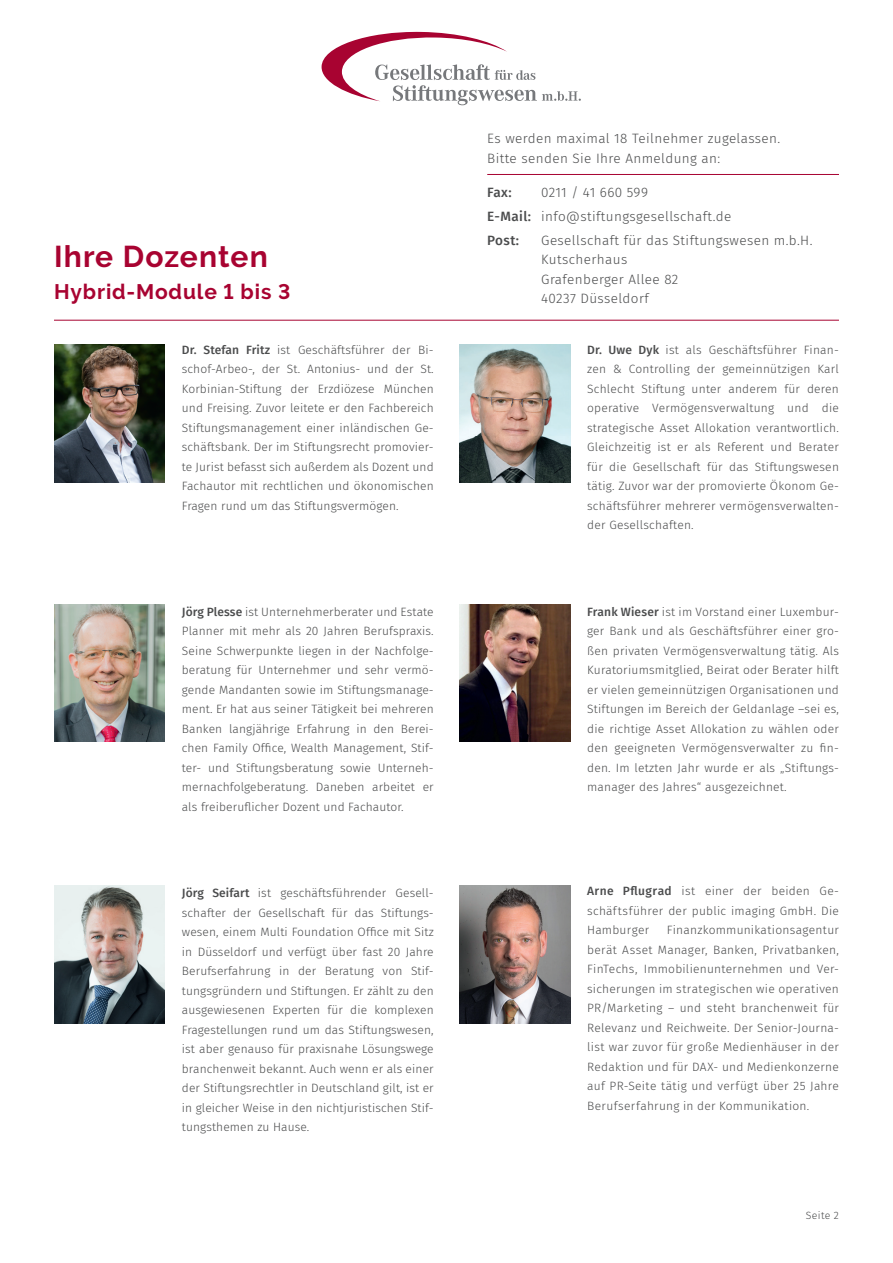
<style>
.page{position:relative;width:893px;height:1263px;background:#fff}
.page>*{position:absolute;margin:0;border:0;box-sizing:border-box;transform-origin:0 0}
.t1{font:700 30px "Raleway";letter-spacing:.035em;color:#a80331}
.t2{font:700 21px "Raleway";letter-spacing:.04em;color:#a80331}
.t3{font:300 13.5px/19.5px "Fira Sans";letter-spacing:.03em;color:#4b4c4d}
.t4{font:500 13.5px "Fira Sans";color:#4b4c4d}
.t5{font:300 12px/19.5px "Fira Sans";letter-spacing:.01em;color:#4b4c4d;text-align:justify}
.t6{font:300 10.5px "Fira Sans";letter-spacing:.03em;color:#4b4c4d}
.s1{font-weight:500}
</style>
<div class="page">
<svg style="left:322px;top:32px;width:259px;height:73px"></svg>
<img style="left:54px;top:604px;width:111px;height:138px">
<hr style="left:54px;top:320px;width:785px;height:1px;background:#a80331">
<img style="left:54px;top:344px;width:111px;height:138px">
<img style="left:459px;top:604px;width:111px;height:138px">
<img style="left:459px;top:344px;width:111px;height:138px">
<img style="left:54px;top:885px;width:111px;height:138px">
<img style="left:459px;top:885px;width:111px;height:138px">
<hr style="left:487px;top:174px;width:352px;height:1px;background:#a80331">
<h1 class="t1" style="left:54px;top:239px;width:215px">Ihre Dozenten</h1>
<h2 class="t2" style="left:54px;top:280px;width:238px">Hybrid-Module 1 bis 3</h2>
<p class="t5" style="left:182px;top:340px;width:253px"><span class="s1">Dr. Stefan Fritz</span> ist Geschäftsführer der Bi&shy;schof-Arbeo-, der St. Antonius- und der St.<br>Korbinian-Stiftung der Erzdiözese München und Freising. Zuvor leitete er den Fachbereich Stiftungsmanagement einer inländischen Ge&shy;schäftsbank. Der im Stiftungsrecht promovier&shy;te Jurist befasst sich außerdem als Dozent und Fachautor mit rechtlichen und ökonomischen Fragen rund um das Stiftungsvermögen.</p>
<p class="t5" style="left:182px;top:602px;width:253px"><span class="s1">Jörg Plesse</span> ist Unternehmerberater und Estate Planner mit mehr als 20 Jahren Berufspraxis.<br>Seine Schwerpunkte liegen in der Nachfolge&shy;beratung für Unternehmer und sehr vermö&shy;gende Mandanten sowie im Stiftungsmanage&shy;ment. Er hat aus seiner Tätigkeit bei mehreren Banken langjährige Erfahrung in den Berei&shy;chen Family Office, Wealth Management, Stif&shy;ter- und Stiftungsberatung sowie Unterneh&shy;mernachfolgeberatung. Daneben arbeitet er als freiberuflicher Dozent und Fachautor.</p>
<p class="t5" style="left:182px;top:883px;width:253px"><span class="s1">Jörg Seifart</span> ist geschäftsführender Gesell&shy;schafter der Gesellschaft für das Stiftungs&shy;wesen, einem Multi Foundation Office mit Sitz in Düsseldorf und verfügt über fast 20 Jahre Berufserfahrung in der Beratung von Stif&shy;tungsgründern und Stiftungen. Er zählt zu den ausgewiesenen Experten für die komplexen Fragestellungen rund um das Stiftungswesen, ist aber genauso für praxisnahe Lösungswege branchenweit bekannt. Auch wenn er als einer der Stiftungsrechtler in Deutschland gilt, ist er in gleicher Weise in den nichtjuristischen Stif&shy;tungsthemen zu Hause.</p>
<p class="t3" style="left:487px;top:129px;width:294px">Es werden maximal 18 Teilnehmer zugelassen.<br>Bitte senden Sie Ihre Anmeldung an:</p>
<p class="t4" style="left:487px;top:182px;width:26px">Fax:</p>
<p class="t3" style="left:487px;top:181px;width:246px;line-height:23.7px;text-indent:54px">0211 / 41 660 599<br><span class="s1">E-Mail:</span> info@stiftungsgesellschaft.de<br><span class="s1">Post:</span></p>
<p class="t3" style="left:541px;top:230px;width:273px">Gesellschaft für das Stiftungswesen m.b.H.<br>Kutscherhaus<br>Grafenberger Allee 82<br>40237 Düsseldorf</p>
<p class="t5" style="left:587px;top:340px;width:253px"><span class="s1">Dr. Uwe Dyk</span> ist als Geschäftsführer Finan&shy;zen &amp; Controlling der gemeinnützigen Karl Schlecht Stiftung unter anderem für deren operative Vermögensverwaltung und die strategische Asset Allokation verantwortlich.<br>Gleichzeitig ist er als Referent und Berater für die Gesellschaft für das Stiftungswesen tätig. Zuvor war der promovierte Ökonom Ge&shy;schäftsführer mehrerer vermögensverwalten&shy;der Gesellschaften.</p>
<p class="t5" style="left:587px;top:602px;width:253px"><span class="s1">Frank Wieser</span> ist im Vorstand einer Luxembur&shy;ger Bank und als Geschäftsführer einer gro&shy;ßen privaten Vermögensverwaltung tätig. Als Kuratoriumsmitglied, Beirat oder Berater hilft er vielen gemeinnützigen Organisationen und Stiftungen im Bereich der Geldanlage –sei es, die richtige Asset Allokation zu wählen oder den geeigneten Vermögensverwalter zu fin&shy;den. Im letzten Jahr wurde er als „Stiftungs&shy;manager des Jahres“ ausgezeichnet.</p>
<p class="t5" style="left:587px;top:881px;width:253px"><span class="s1">Arne Pflugrad</span> ist einer der beiden Ge&shy;schäftsführer der public imaging GmbH. Die Hamburger</p>
<p class="t5" style="left:587px;top:920px;width:253px;text-indent:80px">Finanzkommunikationsagentur berät Asset Manager, Banken, Privatbanken, FinTechs, Immobilienunternehmen und Ver&shy;sicherungen im strategischen wie operativen PR/Marketing – und steht branchenweit für Relevanz und Reichweite. Der Senior-Journa&shy;list war zuvor für große Medienhäuser in der Redaktion und für DAX- und Medienkonzerne auf PR-Seite tätig und verfügt über 25 Jahre Berufserfahrung in der Kommunikation.</p>
<p class="t6" style="left:806px;top:1208px;width:35px">Seite 2</p>
</div>
